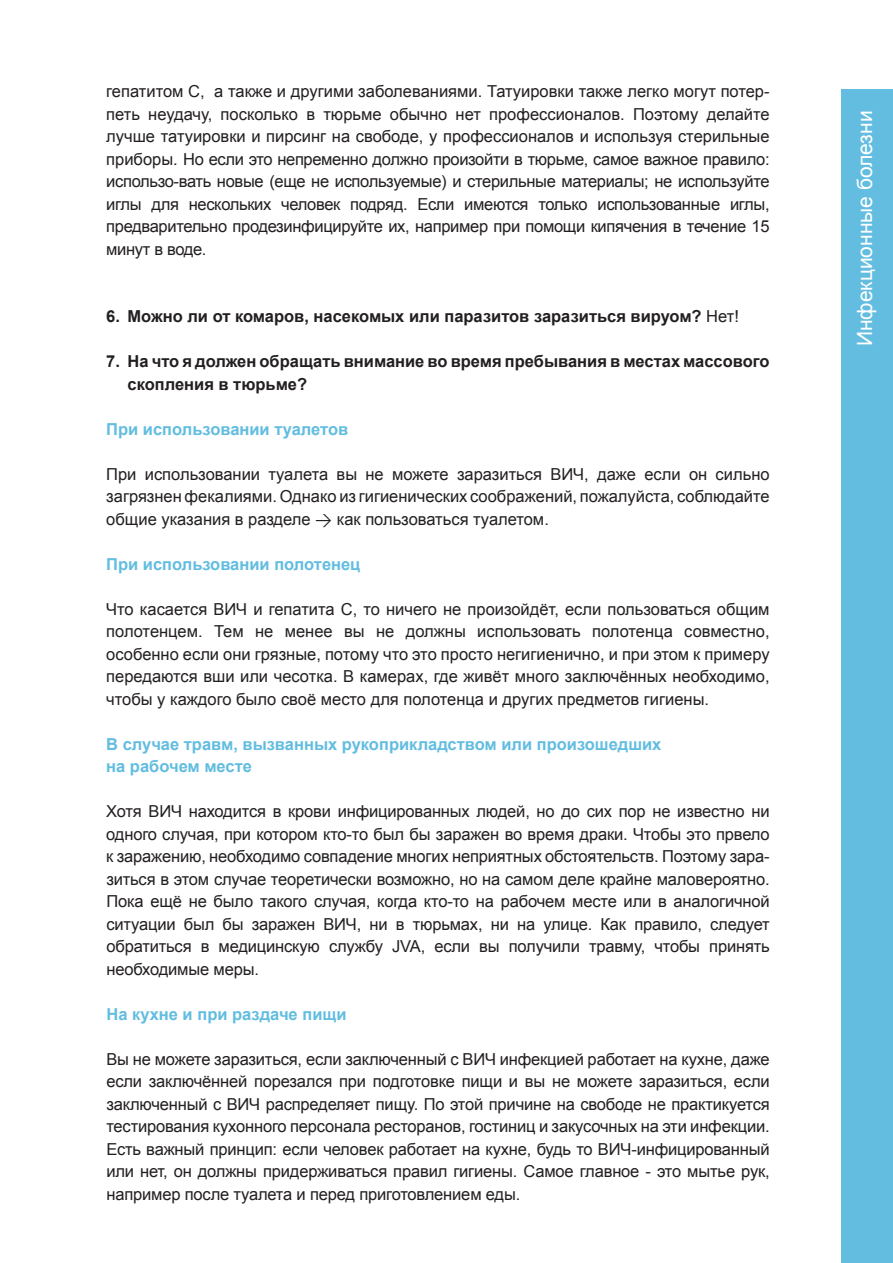
<style>
.page{position:relative;width:893px;height:1263px;background:#fff}
.page>*{position:absolute;margin:0;border:0;box-sizing:border-box;transform-origin:0 0}
.t1{font:21px "Arial";color:#fff}
.t2{font:16.5px/22.5px "Arial";letter-spacing:-.01em;color:#231f20;text-align:justify}
.t3{font:700 16.5px/22.5px "Arial";color:#231f20}
.t4{font:700 16.5px/22.5px "Arial";color:#62bde0}
.s1{font-weight:400}
.s2{font-family:"DIN"}
</style>
<div class="page">
<div style="left:842px;top:89px;width:51px;height:1174px;background:#62bde0"></div>
<p class="t2" style="left:106px;top:80px;width:665px">гепатитом С, а также и другими заболеваниями. Татуировки также легко могут потер&shy;петь неудачу, посколько в тюрьме обычно нет профессионалов. Поэтому делайте лучше татуировки и пирсинг на свободе, у профессионалов и используя стерильные приборы. Но если это непременно должно произойти в тюрьме, самое важное правило: использо-вать новые (еще не используемые) и стерильные материалы; не используйте иглы для нескольких человек подряд. Если имеются только использованные иглы, предварительно продезинфицируйте их, например при помощи кипячения в течение 15 минут в воде.</p>
<p class="t3" style="left:106px;top:306px;width:634px">6. Можно ли от комаров, насекомых или паразитов заразиться вируом? <span class="s1">Нет!</span></p>
<p class="t3" style="left:128px;top:351px;width:644px;text-indent:-21px">7. На что я должен обращать внимание во время пребывания в местах массового скопления в тюрьме?</p>
<p class="t4" style="left:106px;top:418px;width:243px">При использовании туалетов</p>
<p class="t2" style="left:106px;top:463px;width:665px">При использовании туалета вы не можете заразиться ВИЧ, даже если он сильно загрязнен фекалиями. Однако из гигиенических соображений, пожалуйста, соблюдайте общие указания в разделе <span class="s2">&gt;</span> как пользоваться туалетом.</p>
<p class="t4" style="left:106px;top:553px;width:256px">При использовании полотенец</p>
<p class="t2" style="left:106px;top:598px;width:665px">Что касается ВИЧ и гепатита С, то ничего не произойдёт, если пользоваться общим полотенцем. Тем не менее вы не должны использовать полотенца совместно, особенно если они грязные, потому что это просто негигиенично, и при этом к примеру передаются вши или чесотка. В камерах, где живёт много заключённых необходимо, чтобы у каждого было своё место для полотенца и других предметов гигиены.</p>
<p class="t4" style="left:106px;top:733px;width:557px">В случае травм, вызванных рукоприкладством или произошедших на рабочем месте</p>
<p class="t2" style="left:106px;top:800px;width:665px">Хотя ВИЧ находится в крови инфицированных людей, но до сих пор не известно ни одного случая, при котором кто-то был бы заражен во время драки. Чтобы это првело к заражению, необходимо совпадение многиx неприятныx обстоятельств. Поэтому зара&shy;зиться в этом случае теоретически возможно, но на самом деле крайне маловероятно.<br>Пока ещё не было такого случая, когда кто-то на рабочем месте или в аналогичной ситуации был бы заражен ВИЧ, ни в тюрьмах, ни на улице. Как правило, следует обратиться в медицинскую службу JVA, если вы получили травму, чтобы принять необходимые меры.</p>
<p class="t4" style="left:106px;top:1003px;width:242px">На кухне и при раздаче пищи</p>
<p class="t2" style="left:106px;top:1048px;width:665px">Вы не можете заразиться, если заключенный с ВИЧ инфекцией работает на кухне, даже если заключённей порезался при подготовке пищи и вы не можете заразиться, если заключенный с ВИЧ распределяет пищу. По этой причине на свободе не практикуется тестирования кухонного персонала ресторанов, гостиниц и закусочных на эти инфекции.<br>Есть важный принцип: если человек работает на кухне, будь то ВИЧ-инфицированный или нет, он должны придерживаться правил гигиены. Самое главное - это мытье рук, например после туалета и перед приготовлением еды.</p>
<p class="t1" style="left:851px;top:346px;width:237px;rotate:-90deg">Инфекционные болезни</p>
</div>
